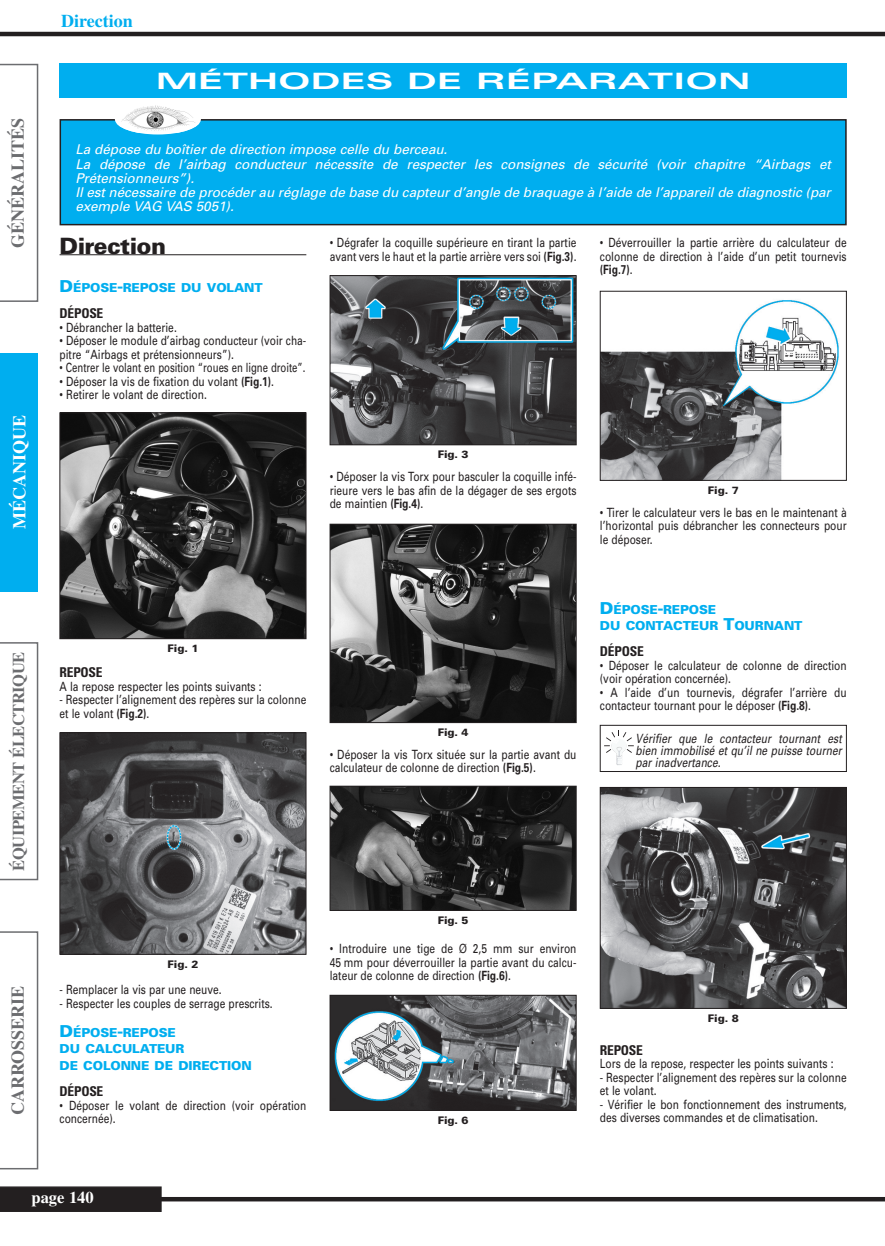
<style>
.page{position:relative;width:885px;height:1246px;background:#fff}
.page>*{position:absolute;margin:0;border:0;box-sizing:border-box;transform-origin:0 0}
.t1{font:700 expanded 22.5px "Univers";color:#fff;scale:1.5 1}
.t2{font:900 22.5px "Univers";letter-spacing:-.025em;color:#231f20}
.t3{font:700 18px "Times";color:#6c6d70}
.t4{font:700 18px "Times";color:#fff}
.t5{font:700 18px "Times";color:#00aeef}
.t6{font:700 16.5px "Times";letter-spacing:-.025em;color:#6c6d70}
.t7{font:700 16.5px "Times";color:#fff}
.t8{font:italic 13.5px/14.2px "Univers";letter-spacing:-.005em;color:#fff}
.t9{font:700 condensed 13.5px "Univers";letter-spacing:-.02em;color:#231f20}
.t10{font:12.75px/13.5px "Univers";color:#231f20;scale:.8 1}
.t11{font:italic 12.75px/12px "Univers";letter-spacing:.005em;color:#231f20;text-align:justify;scale:.8 1}
.t12{font:12.75px "Univers";color:#231f20;scale:.75 1}
.t13{font:900 12.3px/16.5px "Univers";letter-spacing:-.01em;color:#00aeef}
.t14{font:900 10.5px "Univers";color:#231f20}
.s1{font-size:16.5px}
.s2{font-weight:700}
.s3{font-family:"Helvetica Neue"}
</style>
<div class="page">
<svg style="left:0;top:64px;width:38px;height:238px"></svg>
<div style="left:0;top:353px;width:38px;height:238px;background:#00aeef"></div>
<svg style="left:0;top:642px;width:38px;height:238px"></svg>
<svg style="left:0;top:931px;width:38px;height:238px"></svg>
<hr style="left:0;top:1197px;width:884px;height:4px;background:#231f20">
<div style="left:0;top:1186px;width:162px;height:26px;background:#231f20"></div>
<hr style="left:0;top:32px;width:884px;height:4px;background:#231f20">
<hr style="left:60px;top:254px;width:246px;height:1px;background:#231f20">
<div style="left:60px;top:120px;width:785px;height:105px;background:#00aeef"></div>
<div style="left:60px;top:119px;width:786px;height:106px;border:2px solid #231f20"></div>
<div style="left:115px;top:104px;width:86px;height:30px;background:#fff;border-radius:50%"></div>
<img style="left:118px;top:105px;width:80px;height:27px">
<img style="left:62px;top:414px;width:242px;height:223px">
<div style="left:60px;top:412px;width:246px;height:227px;border:1px solid #231f20"></div>
<img style="left:62px;top:734px;width:242px;height:218px">
<div style="left:60px;top:732px;width:246px;height:222px;border:1px solid #231f20"></div>
<img style="left:332px;top:277px;width:242px;height:166px">
<div style="left:330px;top:275px;width:246px;height:170px;border:1px solid #231f20"></div>
<img style="left:332px;top:526px;width:242px;height:195px">
<div style="left:330px;top:524px;width:246px;height:199px;border:1px solid #231f20"></div>
<img style="left:332px;top:788px;width:242px;height:121px">
<div style="left:330px;top:786px;width:246px;height:125px;border:1px solid #231f20"></div>
<img style="left:332px;top:997px;width:242px;height:112px">
<div style="left:330px;top:995px;width:246px;height:116px;border:1px solid #231f20"></div>
<img style="left:602px;top:300px;width:237px;height:179px">
<div style="left:600px;top:291px;width:246px;height:190px;border:1px solid #231f20"></div>
<div style="left:600px;top:725px;width:246px;height:47px;border:1px solid #231f20"></div>
<svg style="left:604px;top:730px;width:29px;height:23px"></svg>
<img style="left:611px;top:739px;width:15px;height:26px">
<img style="left:602px;top:789px;width:242px;height:218px">
<div style="left:600px;top:787px;width:246px;height:222px;border:1px solid #231f20"></div>
<div style="left:60px;top:64px;width:786px;height:34px;background:#00aeef"></div>
<h2 class="t3" style="left:12px;top:248px;width:132px;rotate:-90deg">GÉNÉRALITÉS</h2>
<h2 class="t4" style="left:13px;top:529px;width:115px;rotate:-90deg">MÉCANIQUE</h2>
<p class="t6" style="left:13px;top:870px;width:220px;rotate:-90deg">ÉQUIPEMENT ÉLECTRIQUE</p>
<h2 class="t3" style="left:12px;top:1115px;width:131px;rotate:-90deg">CARROSSERIE</h2>
<h2 class="t5" style="left:61px;top:15px;width:73px">Direction</h2>
<h1 class="t1" style="left:156px;top:73px;width:398px">MÉTHODES DE RÉPARATION</h1>
<p class="t8" style="left:75px;top:144px;width:757px">La dépose du boîtier de direction impose celle du berceau.<br>La dépose de l’airbag conducteur nécessite de respecter les consignes de sécurité (voir chapitre “Airbags et Prétensionneurs”).<br>Il est nécessaire de procéder au réglage de base du capteur d’angle de braquage à l’aide de l’appareil de diagnostic (par exemple VAG VAS 5051).</p>
<h1 class="t2" style="left:60px;top:238px;width:108px">Direction</h1>
<p class="t13" style="left:60px;top:281px;width:205px"><span class="s1">D</span>ÉPOSE<span class="s1">-</span>REPOSE DU VOLANT</p>
<p class="t9" style="left:60px;top:309px;width:45px">DÉPOSE</p>
<p class="t10" style="left:60px;top:322px;width:148px">• Débrancher la batterie.</p>
<p class="t10" style="left:60px;top:335px;width:310px">• Déposer le module d’airbag conducteur (voir cha&shy;pitre “Airbags et prétensionneurs”).</p>
<p class="t12" style="left:60px;top:363px;width:329px">• Centrer le volant en position “roues en ligne droite”.</p>
<p class="t10" style="left:60px;top:376px;width:269px">• Déposer la vis de fixation du volant <span class="s2">(Fig.1)</span>.</p>
<p class="t10" style="left:60px;top:389px;width:186px">• Retirer le volant de direction.</p>
<p class="t14" style="left:167px;top:645px;width:32px">Fig. 1</p>
<p class="t9" style="left:60px;top:668px;width:45px">REPOSE</p>
<p class="t10" style="left:60px;top:681px;width:254px">A la repose respecter les points suivants :</p>
<p class="t10" style="left:60px;top:694px;width:310px">- Respecter l’alignement des repères sur la colonne et le volant <span class="s2">(Fig.2)</span>.</p>
<p class="t10" style="left:330px;top:237px;width:310px">• Dégrafer la coquille supérieure en tirant la partie avant vers le haut et la partie arrière vers soi <span class="s2">(Fig.3)</span>.</p>
<p class="t10" style="left:600px;top:237px;width:310px;text-align:justify">• Déverrouiller la partie arrière du calculateur de colonne de direction à l’aide d’un petit tournevis <span class="s2">(Fig.7)</span>.</p>
<p class="t14" style="left:437px;top:451px;width:32px">Fig. 3</p>
<p class="t10" style="left:330px;top:471px;width:310px;text-align:justify">• Déposer la vis Torx pour basculer la coquille infé&shy;rieure vers le bas afin de la dégager de ses ergots de maintien <span class="s2">(Fig.4)</span>.</p>
<p class="t14" style="left:437px;top:729px;width:32px">Fig. 4</p>
<p class="t10" style="left:330px;top:749px;width:310px">• Déposer la vis Torx située sur la partie avant du calculateur de colonne de direction <span class="s2">(Fig.5)</span>.</p>
<p class="t14" style="left:707px;top:486px;width:32px">Fig. 7</p>
<p class="t10" style="left:600px;top:507px;width:310px;text-align:justify">• Tirer le calculateur vers le bas en le maintenant à l’horizontal puis débrancher les connecteurs pour le déposer.</p>
<p class="t13" style="left:600px;top:602px;width:204px"><span class="s1">D</span>ÉPOSE<span class="s1">-</span>REPOSE<br>DU CONTACTEUR <span class="s1">T</span>OURNANT</p>
<p class="t9" style="left:600px;top:646px;width:45px">DÉPOSE</p>
<p class="t10" style="left:600px;top:660px;width:310px">• Déposer le calculateur de colonne de direction (voir opération concernée).</p>
<p class="t10" style="left:600px;top:687px;width:310px">• A l’aide d’un tournevis, dégrafer l’arrière du contacteur tournant pour le déposer <span class="s2">(Fig.8)</span>.</p>
<p class="t11" style="left:635px;top:733px;width:259px">Vérifier que le contacteur tournant est bien immobilisé et qu’il ne puisse tourner par inadvertance.</p>
<p class="t14" style="left:167px;top:960px;width:32px">Fig. 2</p>
<p class="t10" style="left:60px;top:984px;width:204px">- Remplacer la vis par une neuve.</p>
<p class="t10" style="left:60px;top:997px;width:268px">- Respecter les couples de serrage prescrits.</p>
<p class="t13" style="left:60px;top:1025px;width:194px"><span class="s1">D</span>ÉPOSE<span class="s1">-</span>REPOSE<br>DU CALCULATEUR<br>DE COLONNE DE DIRECTION</p>
<p class="t9" style="left:60px;top:1086px;width:45px">DÉPOSE</p>
<p class="t10" style="left:60px;top:1099px;width:310px">• Déposer le volant de direction (voir opération concernée).</p>
<p class="t14" style="left:437px;top:916px;width:32px">Fig. 5</p>
<p class="t10" style="left:330px;top:943px;width:310px;text-align:justify">• Introduire une tige de <span class="s3">Ø</span> 2,5 mm sur environ 45 mm pour déverrouiller la partie avant du calcu&shy;lateur de colonne de direction <span class="s2">(Fig.6)</span>.</p>
<p class="t14" style="left:437px;top:1116px;width:32px">Fig. 6</p>
<p class="t14" style="left:707px;top:1014px;width:32px">Fig. 8</p>
<p class="t9" style="left:600px;top:1045px;width:45px">REPOSE</p>
<p class="t10" style="left:600px;top:1058px;width:293px">Lors de la repose, respecter les points suivants :</p>
<p class="t10" style="left:600px;top:1071px;width:310px">- Respecter l’alignement des repères sur la colonne et le volant.</p>
<p class="t10" style="left:600px;top:1098px;width:310px">- Vérifier le bon fonctionnement des instruments, des diverses commandes et de climatisation.</p>
<p class="t7" style="left:31px;top:1192px;width:64px">page 140</p>
</div>
